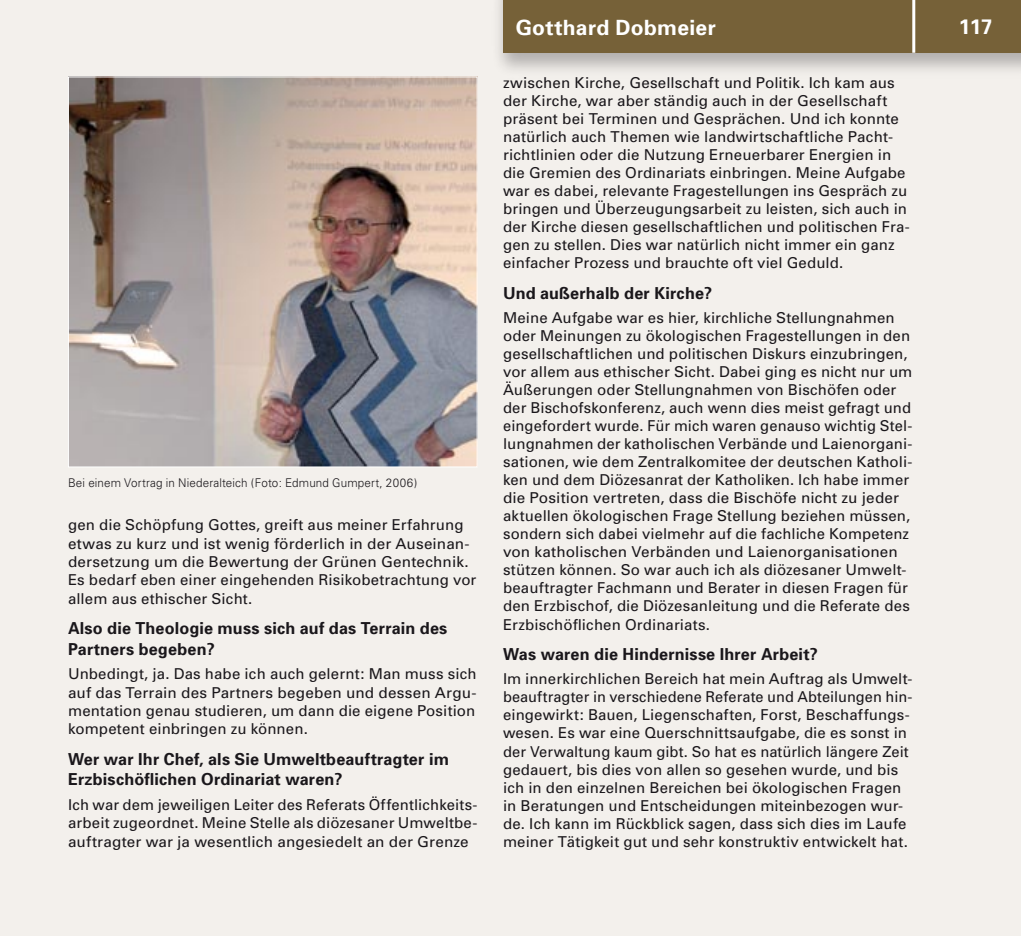
<style>
.page{position:relative;width:1021px;height:936px;background:#fff}
.page>*{position:absolute;margin:0;border:0;box-sizing:border-box;transform-origin:0 0}
.t1{font:700 21px "Univers";letter-spacing:.015em;color:#fff}
.Interviewfrage{font:700 16.5px/20.1px "Univers";letter-spacing:.01em;color:#1a171b}
.Fließtext{font:15px/18px "Univers";letter-spacing:.01em;color:#1a171b}
.Bildlegende{font:300 12px "Univers";letter-spacing:.01em;color:#1a171b}
</style>
<div class="page">
<div style="left:0;top:0;width:1020px;height:935px;background:#f3f0ec"></div>
<div style="left:491px;top:0;width:529px;height:79px;background:#1a171b;opacity:.3"></div>
<div style="left:503px;top:0;width:517px;height:53px;background:#766138"></div>
<hr style="left:912px;top:0;width:3px;height:53px;background:#fff">
<img style="left:70px;top:79px;width:405px;height:386px">
<p class="Bildlegende" style="left:68px;top:475px;width:351px">Bei einem Vortrag in Niederalteich (Foto: Edmund Gumpert, 2006)</p>
<p class="Fließtext" style="left:68px;top:516px;width:410px">gen die Schöpfung Gottes, greift aus meiner Erfahrung etwas zu kurz und ist wenig förderlich in der Auseinan&shy;dersetzung um die Bewertung der Grünen Gentechnik.<br>Es bedarf eben einer eingehenden Risikobetrachtung vor allem aus ethischer Sicht.</p>
<p class="Interviewfrage" style="left:68px;top:618px;width:381px">Also die Theologie muss sich auf das Terrain des<br>Partners begeben?</p>
<p class="Fließtext" style="left:68px;top:665px;width:410px;text-align:justify">Unbedingt, ja. Das habe ich auch gelernt: Man muss sich auf das Terrain des Partners begeben und dessen Argu&shy;mentation genau studieren, um dann die eigene Position kompetent einbringen zu können.</p>
<p class="Interviewfrage" style="left:68px;top:749px;width:382px">Wer war Ihr Chef, als Sie Umweltbeauftragter im<br>Erzbischöflichen Ordinariat waren?</p>
<p class="Fließtext" style="left:68px;top:795px;width:410px;text-align:justify">Ich war dem jeweiligen Leiter des Referats Öffentlichkeits&shy;arbeit zugeordnet. Meine Stelle als diözesaner Umweltbe&shy;auftragter war ja wesentlich angesiedelt an der Grenze</p>
<h1 class="t1" style="left:516px;top:15px;width:202px">Gotthard Dobmeier</h1>
<h1 class="t1" style="left:958px;top:14px;width:35px">117</h1>
<p class="Fließtext" style="left:503px;top:74px;width:408px">zwischen Kirche, Gesellschaft und Politik. Ich kam aus der Kirche, war aber ständig auch in der Gesellschaft präsent bei Terminen und Gesprächen. Und ich konnte natürlich auch Themen wie landwirtschaftliche Pacht&shy;richtlinien oder die Nutzung Erneuerbarer Energien in die Gremien des Ordinariats einbringen. Meine Aufgabe war es dabei, relevante Fragestellungen ins Gespräch zu bringen und Überzeugungsarbeit zu leisten, sich auch in der Kirche diesen gesellschaftlichen und politischen Fra&shy;gen zu stellen. Dies war natürlich nicht immer ein ganz einfacher Prozess und brauchte oft viel Geduld.</p>
<p class="Interviewfrage" style="left:503px;top:283px;width:211px">Und außerhalb der Kirche?</p>
<p class="Fließtext" style="left:503px;top:309px;width:411px">Meine Aufgabe war es hier, kirchliche Stellungnahmen oder Meinungen zu ökologischen Fragestellungen in den gesellschaftlichen und politischen Diskurs einzubringen, vor allem aus ethischer Sicht. Dabei ging es nicht nur um Äußerungen oder Stellungnahmen von Bischöfen oder der Bischofskonferenz, auch wenn dies meist gefragt und eingefordert wurde. Für mich waren genauso wichtig Stel&shy;lungnahmen der katholischen Verbände und Laienorgani&shy;sationen, wie dem Zentralkomitee der deutschen Katholi&shy;ken und dem Diözesanrat der Katholiken. Ich habe immer die Position vertreten, dass die Bischöfe nicht zu jeder aktuellen ökologischen Frage Stellung beziehen müssen, sondern sich dabei vielmehr auf die fachliche Kompetenz von katholischen Verbänden und Laienorganisationen stützen können. So war auch ich als diözesaner Umwelt&shy;beauftragter Fachmann und Berater in diesen Fragen für den Erzbischof, die Diözesanleitung und die Referate des Erzbischöflichen Ordinariats.</p>
<p class="Interviewfrage" style="left:503px;top:644px;width:316px">Was waren die Hindernisse Ihrer Arbeit?</p>
<p class="Fließtext" style="left:503px;top:670px;width:410px">Im innerkirchlichen Bereich hat mein Auftrag als Umwelt&shy;beauftragter in verschiedene Referate und Abteilungen hin&shy;eingewirkt: Bauen, Liegenschaften, Forst, Beschaffungs&shy;wesen. Es war eine Querschnittsaufgabe, die es sonst in der Verwaltung kaum gibt. So hat es natürlich längere Zeit gedauert, bis dies von allen so gesehen wurde, und bis ich in den einzelnen Bereichen bei ökologischen Fragen in Beratungen und Entscheidungen miteinbezogen wur&shy;de. Ich kann im Rückblick sagen, dass sich dies im Laufe mei- ner Tätigkeit gut und sehr konstruktiv entwickelt hat.</p>
</div>
